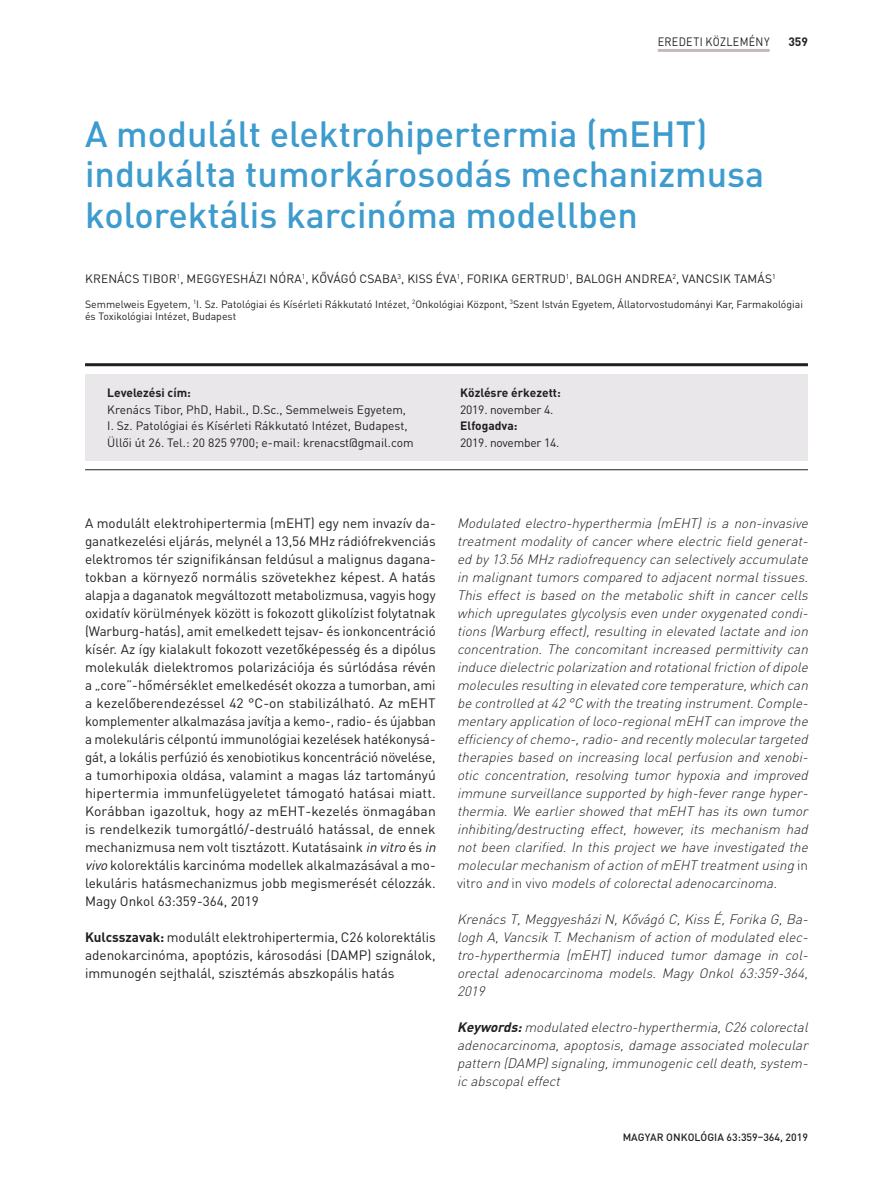
<style>
.page{position:relative;width:893px;height:1191px;background:#fff}
.page>*{position:absolute;margin:0;border:0;box-sizing:border-box;transform-origin:0 0}
.főcim{font:500 36px/40.5px "DIN Pro";color:#3d9bce}
.angol_bevezető{font:italic 300 13.5px/18px "DIN Pro";color:#231f20;text-align:justify}
.kenyér{font:13.5px/18px "DIN Pro";color:#231f20}
.levelezés{font:12px/16.5px "DIN Pro";color:#231f20}
.szerzők{font:12px "DIN Pro";letter-spacing:.01em;color:#231f20}
.t1{font:700 12px "DIN Pro";color:#231f20}
.levelezés-2{font:12px "DIN Pro";letter-spacing:-.02em;color:#231f20}
.levelezés-3{font:12px "DIN Pro";letter-spacing:.03em;color:#231f20;scale:.9 1}
.munkahely{font:10.5px/12.6px "DIN Pro";color:#231f20}
.t2{font:500 10.5px "DIN Pro";color:#231f20}
.s1{font-style:italic}
.s2{font-weight:700}
.s3{font-style:normal}
</style>
<div class="page">
<hr style="left:658px;top:49px;width:112px;height:3px;background:#c3b9c1">
<div style="left:85px;top:374px;width:723px;height:86px;background:#eae7ea"></div>
<hr style="left:85px;top:363px;width:723px;height:3px;background:#231f20">
<hr style="left:85px;top:469px;width:723px;height:1px;background:#231f20">
<p class="levelezés-3" style="left:658px;top:34px;width:126px">EREDETI KÖZLEMÉNY</p>
<p class="t1" style="left:788px;top:33px;width:21px">359</p>
<p class="főcim" style="left:85px;top:112px;width:681px">A modulált elektrohipertermia (mEHT) indukálta tumorkárosodás mechanizmusa kolorektális karcinóma modellben</p>
<p class="szerzők" style="left:85px;top:270px;width:692px">KRENÁCS TIBOR<sup>1</sup>, MEGGYESHÁZI NÓRA<sup>1</sup>, KŐVÁGÓ CSABA<sup>3</sup>, KISS ÉVA<sup>1</sup>, FORIKA GERTRUD<sup>1</sup>, BALOGH ANDREA<sup>2</sup>, VANCSIK TAMÁS<sup>1</sup></p>
<p class="munkahely" style="left:85px;top:297px;width:719px">Semmelweis Egyetem, <sup>1</sup>I. Sz. Patológiai és Kísérleti Rákkutató Intézet, <sup>2</sup>Onkológiai Központ, <sup>3</sup>Szent István Egyetem, Állatorvostudományi Kar, Farmakológiai és Toxikológiai Intézet, Budapest</p>
<p class="t1" style="left:107px;top:385px;width:85px">Levelezési cím:</p>
<p class="levelezés" style="left:107px;top:401px;width:308px">Krenács Tibor, PhD, Habil., D.Sc., Semmelweis Egyetem,<br>I. Sz. Patológiai és Kísérleti Rákkutató Intézet, Budapest,<br>Üllői út 26. Tel.: 20 825 9700; e-mail: krenacst@gmail.com</p>
<p class="t1" style="left:460px;top:385px;width:102px">Közlésre érkezett:</p>
<p class="levelezés-2" style="left:460px;top:401px;width:95px">2019. november 4.</p>
<p class="t1" style="left:460px;top:418px;width:59px">Elfogadva:</p>
<p class="levelezés-2" style="left:460px;top:434px;width:101px">2019. november 14.</p>
<p class="kenyér" style="left:85px;top:513px;width:356px">A modulált elektrohipertermia (mEHT) egy nem invazív da&shy;ganatkezelési eljárás, melynél a 13,56 MHz rádiófrekvenciás elektromos tér szignifikánsan feldúsul a malignus dagana&shy;tokban a környező normális szövetekhez képest. A hatás alapja a daganatok megváltozott metabolizmusa, vagyis hogy oxidatív körülmények között is fokozott glikolízist folytatnak (Warburg-hatás), amit emelkedett tejsav- és ionkoncentráció kísér. Az így kialakult fokozott vezetőképesség és a dipólus molekulák dielektromos polarizációja és súrlódása révén a „core”-hőmérséklet emelkedését okozza a tumorban, ami a kezelőberendezéssel 42 °C-on stabilizálható. Az mEHT komplementer alkalmazása javítja a kemo-, radio- és újabban a molekuláris célpontú immunológiai kezelések hatékonysá&shy;gát, a lokális perfúzió és xenobiotikus koncentráció növelése, a tumorhipoxia oldása, valamint a magas láz tartományú hipertermia immunfelügyeletet támogató hatásai miatt.<br>Korábban igazoltuk, hogy az mEHT-kezelés önmagában is rendelkezik tumorgátló/-destruáló hatással, de ennek mechanizmusa nem volt tisztázott. Kutatásaink <span class="s1">in vitro</span> és <span class="s1">in vivo</span> kolorektális karcinóma modellek alkalmazásával a mo&shy;lekuláris hatásmechanizmus jobb megismerését célozzák.<br>Magy Onkol 63:359-364, 2019</p>
<p class="kenyér" style="left:85px;top:927px;width:352px;text-align:justify"><span class="s2">Kulcsszavak:</span> modulált elektrohipertermia, C26 kolorektális adenokarcinóma, apoptózis, károsodási (DAMP) szignálok, immunogén sejthalál, szisztémás abszkopális hatás</p>
<p class="angol_bevezető" style="left:457px;top:513px;width:356px;text-align:left">Modulated electro-hyperthermia (mEHT) is a non-invasive treatment modality of cancer where electric field generat&shy;ed by13.56 MHzradiofrequencycan selectivelyaccumulate in malignanttumorscompared to adjacentnormaltissues.<br>This effect is based on the metabolic shift in cancer cells which upregulatesglycolysiseven underoxygenated condi&shy;tions(Warburg effect),resulting in elevated lactate and ion concentration. The concomitant increased permittivity can induce dielectricpolarization and rotationalfriction ofdipole moleculesresulting in elevated core temperature,which can be controlled at42 °C with the treating instrument.Comple&shy;mentaryapplication ofloco-regionalmEHT can improve the efficiencyofchemo-,radio-and recentlymoleculartargeted therapies based on increasing local perfusion and xenobi&shy;otic concentration, resolving tumor hypoxia and improved immune surveillance supported byhigh-feverrange hyper&shy;thermia. We earlier showed that mEHT has its own tumor inhibiting/destructing effect, however, its mechanism had not been clarified. In this project we have investigated the molecularmechanism ofaction ofmEHT treatmentusing <span class="s3">i n v i t ro</span> and <span class="s3">i n v i vo</span> modelsofcolorectaladenocarcinoma.</p>
<p class="angol_bevezető" style="left:457px;top:909px;width:356px">KrenácsT,MeggyesháziN,Kővágó C,KissÉ,Forika G,Ba&shy;logh A,Vancsik T.Mechanism ofaction ofmodulated elec&shy;tro-hyperthermia (mEHT) induced tumor damage in col&shy;orectal adenocarcinoma models. Magy Onkol 63:359-364, 2019</p>
<p class="angol_bevezető" style="left:457px;top:1017px;width:356px"><span class="s2">Keywords:</span>modulated electro-hyperthermia,C26 colorectal adenocarcinoma,apoptosis,damage associated molecular pattern (DAMP)signaling,immunogeniccelldeath,system&shy;icabscopaleffect</p>
<p class="t2" style="left:623px;top:1129px;width:187px">MAGYAR ONKOLÓGIA 63:359–364, 2019</p>
</div>
